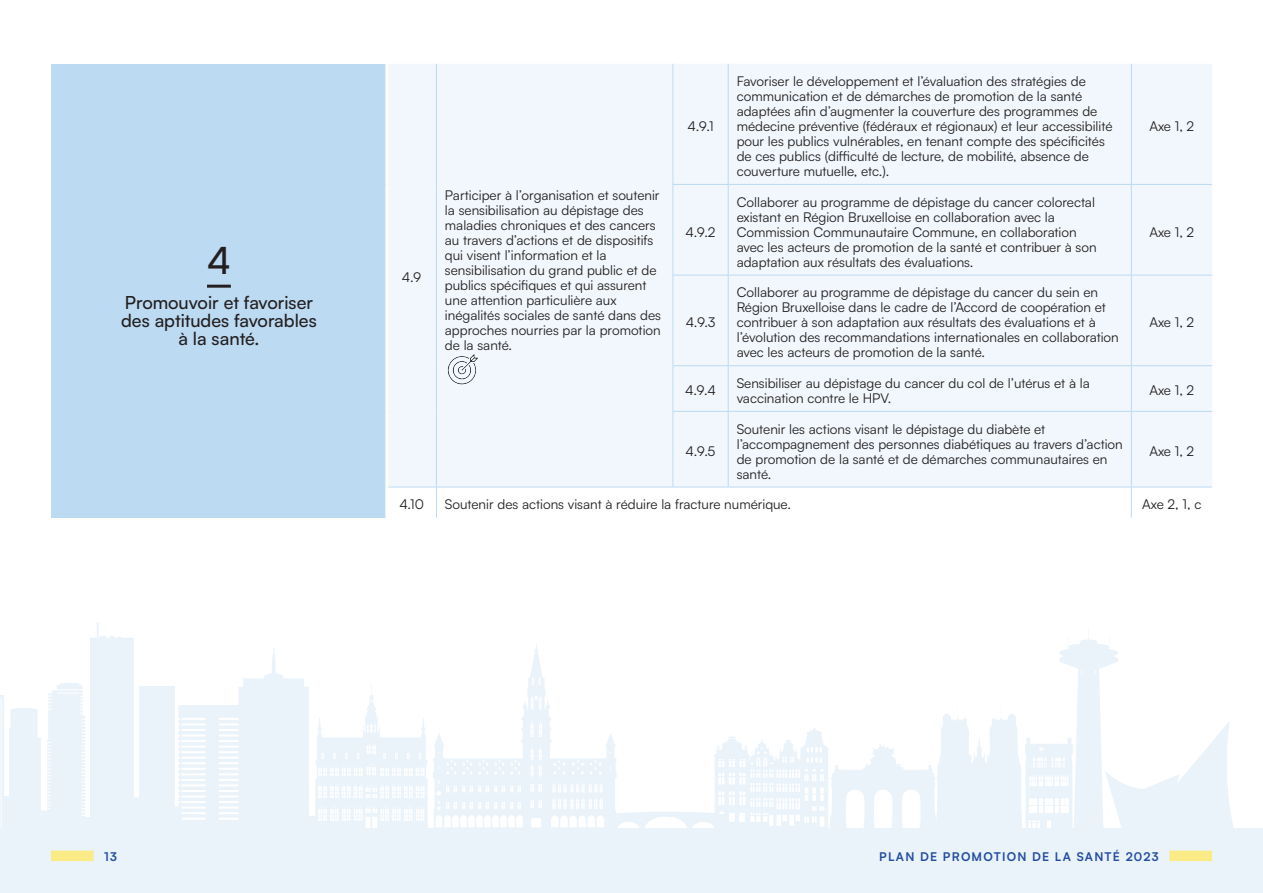
<style>
.page{position:relative;width:1263px;height:893px;background:#fff}
.page>*{position:absolute;margin:0;border:0;box-sizing:border-box;transform-origin:0 0}
.t1{font:500 37.5px "Satoshi";color:#231f20}
.t2{font:500 18px/18px "Satoshi";color:#231f20;text-align:center}
.t3{font:13.5px/15px "Satoshi";color:#231f20}
.t4{font:700 12px "Satoshi";letter-spacing:.1em;color:#244ea1}
</style>
<div class="page">
<svg style="left:0;top:622px;width:1263px;height:271px;fill:#ecf4fa"></svg>
<div style="left:1169px;top:851px;width:43px;height:10px;background:#faeb87"></div>
<div style="left:51px;top:851px;width:43px;height:10px;background:#faeb87"></div>
<div style="left:51px;top:64px;width:336px;height:454px;background:#bcdaf2"></div>
<div style="left:388px;top:64px;width:824px;height:423px;background:#f1f7fc"></div>
<hr style="left:385px;top:64px;width:3px;height:120px;background:#fff">
<hr style="left:385px;top:184px;width:3px;height:91px;background:#fff">
<hr style="left:385px;top:275px;width:3px;height:91px;background:#fff">
<hr style="left:385px;top:366px;width:3px;height:45px;background:#fff">
<hr style="left:385px;top:411px;width:3px;height:76px;background:#fff">
<hr style="left:385px;top:487px;width:3px;height:31px;background:#fff">
<hr style="left:436px;top:64px;width:1px;height:120px;background:#bcdaf2">
<hr style="left:436px;top:184px;width:1px;height:91px;background:#bcdaf2">
<hr style="left:436px;top:275px;width:1px;height:91px;background:#bcdaf2">
<hr style="left:436px;top:366px;width:1px;height:45px;background:#bcdaf2">
<hr style="left:436px;top:411px;width:1px;height:76px;background:#bcdaf2">
<hr style="left:672px;top:64px;width:1px;height:120px;background:#bcdaf2">
<hr style="left:728px;top:64px;width:1px;height:120px;background:#bcdaf2">
<hr style="left:1131px;top:64px;width:1px;height:120px;background:#bcdaf2">
<hr style="left:672px;top:184px;width:56px;height:1px;background:#bcdaf2">
<hr style="left:672px;top:185px;width:1px;height:90px;background:#bcdaf2">
<hr style="left:728px;top:184px;width:403px;height:1px;background:#bcdaf2">
<hr style="left:728px;top:185px;width:1px;height:90px;background:#bcdaf2">
<hr style="left:1131px;top:184px;width:81px;height:1px;background:#bcdaf2">
<hr style="left:1131px;top:185px;width:1px;height:90px;background:#bcdaf2">
<hr style="left:672px;top:275px;width:56px;height:1px;background:#bcdaf2">
<hr style="left:672px;top:275px;width:1px;height:90px;background:#bcdaf2">
<hr style="left:728px;top:275px;width:403px;height:1px;background:#bcdaf2">
<hr style="left:728px;top:275px;width:1px;height:90px;background:#bcdaf2">
<hr style="left:1131px;top:275px;width:81px;height:1px;background:#bcdaf2">
<hr style="left:1131px;top:275px;width:1px;height:90px;background:#bcdaf2">
<hr style="left:672px;top:365px;width:56px;height:1px;background:#bcdaf2">
<hr style="left:672px;top:366px;width:1px;height:45px;background:#bcdaf2">
<hr style="left:728px;top:365px;width:403px;height:1px;background:#bcdaf2">
<hr style="left:728px;top:366px;width:1px;height:45px;background:#bcdaf2">
<hr style="left:1131px;top:365px;width:81px;height:1px;background:#bcdaf2">
<hr style="left:1131px;top:366px;width:1px;height:45px;background:#bcdaf2">
<hr style="left:672px;top:411px;width:56px;height:1px;background:#bcdaf2">
<hr style="left:672px;top:412px;width:1px;height:75px;background:#bcdaf2">
<hr style="left:728px;top:411px;width:403px;height:1px;background:#bcdaf2">
<hr style="left:728px;top:412px;width:1px;height:75px;background:#bcdaf2">
<hr style="left:1131px;top:411px;width:81px;height:1px;background:#bcdaf2">
<hr style="left:1131px;top:412px;width:1px;height:75px;background:#bcdaf2">
<hr style="left:388px;top:487px;width:48px;height:1px;background:#bcdaf2">
<hr style="left:436px;top:487px;width:237px;height:1px;background:#bcdaf2">
<hr style="left:436px;top:487px;width:1px;height:31px;background:#bcdaf2">
<hr style="left:673px;top:487px;width:55px;height:1px;background:#bcdaf2">
<hr style="left:728px;top:487px;width:403px;height:1px;background:#bcdaf2">
<hr style="left:1131px;top:487px;width:81px;height:1px;background:#bcdaf2">
<hr style="left:1131px;top:487px;width:1px;height:31px;background:#bcdaf2">
<hr style="left:207px;top:285px;width:24px;height:3px;background:#231f20">
<img style="left:445px;top:352px;width:36px;height:36px">
<h1 class="t1" style="left:207px;top:235px;width:25px">4</h1>
<h2 class="t2" style="left:121px;top:293px;width:197px">Promouvoir et favoriser des aptitudes favorables à la santé.</h2>
<p class="t3" style="left:402px;top:269px;width:21px">4.9</p>
<p class="t3" style="left:445px;top:187px;width:218px">Participer à l’organisation et soutenir la sensibilisation au dépistage des maladies chroniques et des cancers au travers d’actions et de dispositifs qui visent l’information et la sensibilisation du grand public et de publics spécifiques et qui assurent une attention particulière aux inégalités sociales de santé dans des approches nourries par la promotion de la santé.</p>
<p class="t3" style="left:687px;top:118px;width:27px">4.9.1</p>
<p class="t3" style="left:737px;top:73px;width:377px">Favoriser le développement et l’évaluation des stratégies de communication et de démarches de promotion de la santé adaptées afin d’augmenter la couverture des programmes de médecine préventive (fédéraux et régionaux) et leur accessibilité pour les publics vulnérables, en tenant compte des spécificités de ces publics (difficulté de lecture, de mobilité, absence de couverture mutuelle, etc.).</p>
<p class="t3" style="left:1149px;top:118px;width:46px">Axe 1, 2</p>
<p class="t3" style="left:686px;top:224px;width:31px">4.9.2</p>
<p class="t3" style="left:737px;top:194px;width:362px">Collaborer au programme de dépistage du cancer colorectal existant en Région Bruxelloise en collaboration avec la Commission Communautaire Commune, en collaboration avec les acteurs de promotion de la santé et contribuer à son adaptation aux résultats des évaluations.</p>
<p class="t3" style="left:1149px;top:224px;width:46px">Axe 1, 2</p>
<p class="t3" style="left:686px;top:314px;width:31px">4.9.3</p>
<p class="t3" style="left:737px;top:284px;width:384px">Collaborer au programme de dépistage du cancer du sein en Région Bruxelloise dans le cadre de l’Accord de coopération et contribuer à son adaptation aux résultats des évaluations et à l’évolution des recommandations internationales en collaboration avec les acteurs de promotion de la santé.</p>
<p class="t3" style="left:1149px;top:314px;width:46px">Axe 1, 2</p>
<p class="t3" style="left:685px;top:382px;width:32px">4.9.4</p>
<p class="t3" style="left:737px;top:375px;width:355px">Sensibiliser au dépistage du cancer du col de l’utérus et à la vaccination contre le HPV.</p>
<p class="t3" style="left:1149px;top:382px;width:46px">Axe 1, 2</p>
<p class="t3" style="left:686px;top:443px;width:31px">4.9.5</p>
<p class="t3" style="left:737px;top:421px;width:388px">Soutenir les actions visant le dépistage du diabète et l’accompagnement des personnes diabétiques au travers d’action de promotion de la santé et de démarches communautaires en santé.</p>
<p class="t3" style="left:1149px;top:443px;width:46px">Axe 1, 2</p>
<p class="t3" style="left:399px;top:496px;width:26px">4.10</p>
<p class="t3" style="left:445px;top:496px;width:347px">Soutenir des actions visant à réduire la fracture numérique.</p>
<p class="t3" style="left:1142px;top:496px;width:61px">Axe 2, 1, c</p>
<p class="t4" style="left:104px;top:848px;width:14px">13</p>
<p class="t4" style="left:879px;top:848px;width:281px">PLAN DE PROMOTION DE LA SANTÉ 2023</p>
</div>
